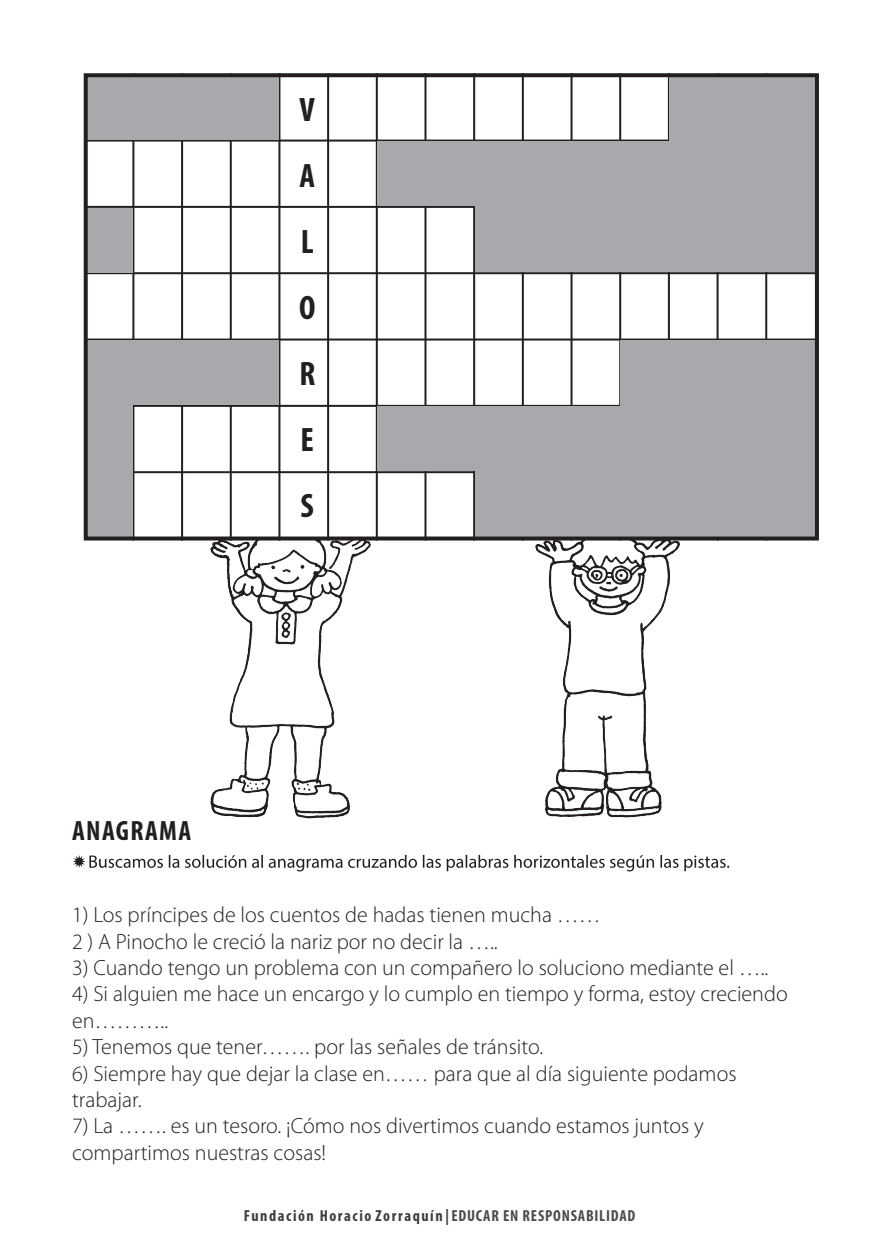
<style>
.page{position:relative;width:879px;height:1248px;background:#fff}
.page>*{position:absolute;margin:0;border:0;box-sizing:border-box;transform-origin:0 0}
.t1{font:700 condensed 34px/66px "Myriad Pro";color:#231f20;text-align:justify}
.t2{font:700 condensed 28px "Myriad Pro";letter-spacing:.05em;color:#231f20}
.t3{font:300 22px/26.4px "Myriad Pro";color:#231f20}
.t4{font:700 condensed 16px "Myriad Pro";letter-spacing:.095em;color:#3e3e3f}
.s1{color:#4b4c4d}
</style>
<div class="page">
<svg style="left:73px;top:854px;width:656px;height:17px"></svg>
<img style="left:194px;top:487px;width:513px;height:332px">
<div style="left:223px;top:504px;width:151px;height:35px;background:#fff"></div>
<hr style="left:132px;top:73px;width:2px;height:467px;background:#231f20">
<hr style="left:181px;top:73px;width:2px;height:467px;background:#231f20">
<hr style="left:230px;top:73px;width:2px;height:467px;background:#231f20">
<hr style="left:278px;top:73px;width:2px;height:467px;background:#231f20">
<hr style="left:327px;top:73px;width:2px;height:467px;background:#231f20">
<hr style="left:376px;top:73px;width:2px;height:467px;background:#231f20">
<hr style="left:424px;top:73px;width:2px;height:467px;background:#231f20">
<hr style="left:473px;top:73px;width:2px;height:467px;background:#231f20">
<hr style="left:522px;top:73px;width:2px;height:467px;background:#231f20">
<hr style="left:570px;top:73px;width:2px;height:467px;background:#231f20">
<hr style="left:619px;top:73px;width:2px;height:467px;background:#231f20">
<hr style="left:668px;top:73px;width:2px;height:467px;background:#231f20">
<hr style="left:716px;top:73px;width:2px;height:467px;background:#231f20">
<hr style="left:765px;top:73px;width:2px;height:467px;background:#231f20">
<hr style="left:85px;top:139px;width:732px;height:2px;background:#231f20">
<hr style="left:85px;top:206px;width:732px;height:2px;background:#231f20">
<hr style="left:85px;top:272px;width:732px;height:2px;background:#231f20">
<hr style="left:85px;top:338px;width:732px;height:2px;background:#231f20">
<hr style="left:85px;top:405px;width:732px;height:2px;background:#231f20">
<hr style="left:85px;top:471px;width:732px;height:2px;background:#231f20">
<div style="left:86px;top:75px;width:193px;height:65px;background:#a8a9ad"></div>
<div style="left:669px;top:76px;width:148px;height:87px;background:#a8a9ad"></div>
<div style="left:378px;top:141px;width:439px;height:65px;background:#a8a9ad"></div>
<div style="left:85px;top:208px;width:47px;height:64px;background:#a8a9ad"></div>
<div style="left:475px;top:204px;width:342px;height:68px;background:#a8a9ad"></div>
<div style="left:85px;top:340px;width:194px;height:65px;background:#a8a9ad"></div>
<div style="left:621px;top:340px;width:196px;height:71px;background:#a8a9ad"></div>
<div style="left:85px;top:399px;width:47px;height:138px;background:#a8a9ad"></div>
<div style="left:378px;top:406px;width:439px;height:65px;background:#a8a9ad"></div>
<div style="left:475px;top:470px;width:342px;height:68px;background:#a8a9ad"></div>
<div style="left:84px;top:73px;width:735px;height:467px;border:4px solid #231f20"></div>
<h1 class="t1" style="left:299px;top:75px;width:18px">V A L O R E S</h1>
<p class="t2" style="left:72px;top:812px;width:121px">ANAGRAMA</p>
<p class="t3" style="left:72px;top:901px;width:530px">1) Los príncipes de los cuentos de hadas tienen mucha ……<br>2 ) A Pinocho le creció la nariz por no decir la …..</p>
<p class="t3" style="left:72px;top:954px;width:698px">3) Cuando tengo un problema con un compañero lo soluciono mediante el …..</p>
<p class="t3" style="left:72px;top:980px;width:717px">4) Si alguien me hace un encargo y lo cumplo en tiempo y forma, estoy creciendo en………..</p>
<p class="t3" style="left:72px;top:1033px;width:473px">5) Tenemos que tener……. por las señales de tránsito.</p>
<p class="t3" style="left:72px;top:1059px;width:666px">6) Siempre hay que dejar la clase en…… para que al día siguiente podamos trabajar.</p>
<p class="t3" style="left:72px;top:1112px;width:633px">7) La ……. es un tesoro. ¡Cómo nos divertimos cuando estamos juntos y compartimos nuestras cosas!</p>
<p class="t4" style="left:244px;top:1205px;width:393px">Fundación Horacio Zorraquín | <span class="s1">EDUCAR EN RESPONSABILIDAD</span></p>
</div>
